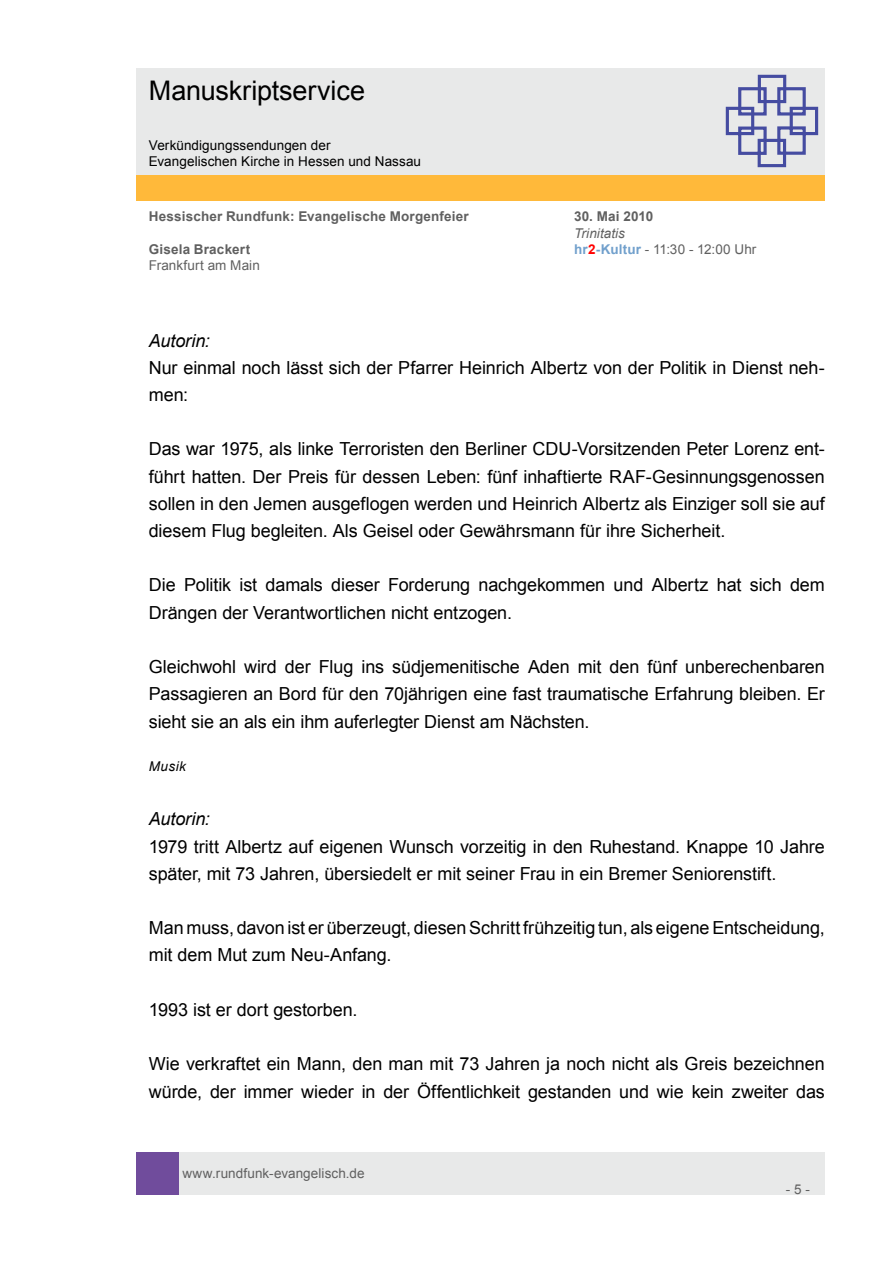
<style>
.page{position:relative;width:893px;height:1263px;background:#fff}
.page>*{position:absolute;margin:0;border:0;box-sizing:border-box;transform-origin:0 0}
.t1{font:27px "Arial";letter-spacing:-.005em;color:#000}
.t2{font:18px/27.2px "Arial";letter-spacing:-.005em;color:#000}
.t3{font:italic 18px "Arial";letter-spacing:-.005em;color:#000}
.t4{font:13.5px "Arial";letter-spacing:.005em;color:#606060}
.t5{font:700 13.5px "Arial";letter-spacing:.015em;color:#606060}
.t6{font:13.5px/16.2px "Arial";letter-spacing:.005em;color:#000}
.t7{font:italic 13.5px "Arial";letter-spacing:.005em;color:#606060}
.t8{font:italic 13.5px "Arial";letter-spacing:.035em;color:#000}
.s1{font-weight:700;color:#71a0cc}
.s2{font-weight:700;color:#f00}
</style>
<div class="page">
<div style="left:179px;top:1152px;width:646px;height:43px;background:#e8e9e9"></div>
<div style="left:136px;top:1152px;width:43px;height:43px;background:#704c9c"></div>
<div style="left:136px;top:175px;width:689px;height:26px;background:#ffb93a"></div>
<div style="left:136px;top:68px;width:689px;height:106px;background:#e8e9e9"></div>
<svg style="left:725px;top:74px;width:94px;height:94px"></svg>
<h1 class="t1" style="left:149px;top:73px;width:218px">Manuskriptservice</h1>
<p class="t6" style="left:149px;top:137px;width:274px">Verkündigungssendungen der<br>Evangelischen Kirche in Hessen und Nassau</p>
<p class="t5" style="left:149px;top:208px;width:322px">Hessischer Rundfunk: Evangelische Morgenfeier</p>
<p class="t5" style="left:574px;top:208px;width:81px">30. Mai 2010</p>
<p class="t7" style="left:574px;top:224px;width:53px">Trinitatis</p>
<p class="t5" style="left:149px;top:240px;width:103px">Gisela Brackert</p>
<p class="t4" style="left:574px;top:240px;width:184px"><span class="s1">hr</span><span class="s2">2</span><span class="s1">-Kultur</span> - 11:30 - 12:00 Uhr</p>
<p class="t4" style="left:149px;top:256px;width:113px">Frankfurt am Main</p>
<p class="t3" style="left:149px;top:328px;width:62px">Autorin:</p>
<p class="t2" style="left:149px;top:354px;width:678px">Nur einmal noch lässt sich der Pfarrer Heinrich Albertz von der Politik in Dienst neh&shy;men:</p>
<p class="t2" style="left:149px;top:436px;width:678px;text-align:justify">Das war 1975, als linke Terroristen den Berliner CDU-Vorsitzenden Peter Lorenz ent&shy;führt hatten. Der Preis für dessen Leben: fünf inhaftierte RAF-Gesinnungsgenossen sollen in den Jemen ausgeflogen werden und Heinrich Albertz als Einziger soll sie auf diesem Flug begleiten. Als Geisel oder Gewährsmann für ihre Sicherheit.</p>
<p class="t2" style="left:149px;top:572px;width:677px">Die Politik ist damals dieser Forderung nachgekommen und Albertz hat sich dem<br>Drängen der Verantwortlichen nicht entzogen.</p>
<p class="t2" style="left:149px;top:653px;width:678px;text-align:justify">Gleichwohl wird der Flug ins südjemenitische Aden mit den fünf unberechenbaren Passagieren an Bord für den 70jährigen eine fast traumatische Erfahrung bleiben. Er sieht sie an als ein ihm auferlegter Dienst am Nächsten.</p>
<p class="t8" style="left:149px;top:757px;width:39px">Musik</p>
<p class="t3" style="left:149px;top:807px;width:62px">Autorin:</p>
<p class="t2" style="left:149px;top:833px;width:677px">1979 tritt Albertz auf eigenen Wunsch vorzeitig in den Ruhestand. Knappe 10 Jahre später, mit 73 Jahren, übersiedelt er mit seiner Frau in ein Bremer Seniorenstift.</p>
<p class="t2" style="left:149px;top:914px;width:677px">Man muss, davon ist er überzeugt, diesen Schritt frühzeitig tun, als eigene Entscheidung, mit dem Mut zum Neu-Anfang.</p>
<p class="t2" style="left:149px;top:996px;width:210px">1993 ist er dort gestorben.</p>
<p class="t2" style="left:149px;top:1051px;width:677px">Wie verkraftet ein Mann, den man mit 73 Jahren ja noch nicht als Greis bezeichnen würde, der immer wieder in der Öffentlichkeit gestanden und wie kein zweiter das</p>
<p class="t4" style="left:182px;top:1164px;width:184px">www.rundfunk-evangelisch.de</p>
<p class="t4" style="left:786px;top:1180px;width:26px">- 5 -</p>
</div>
